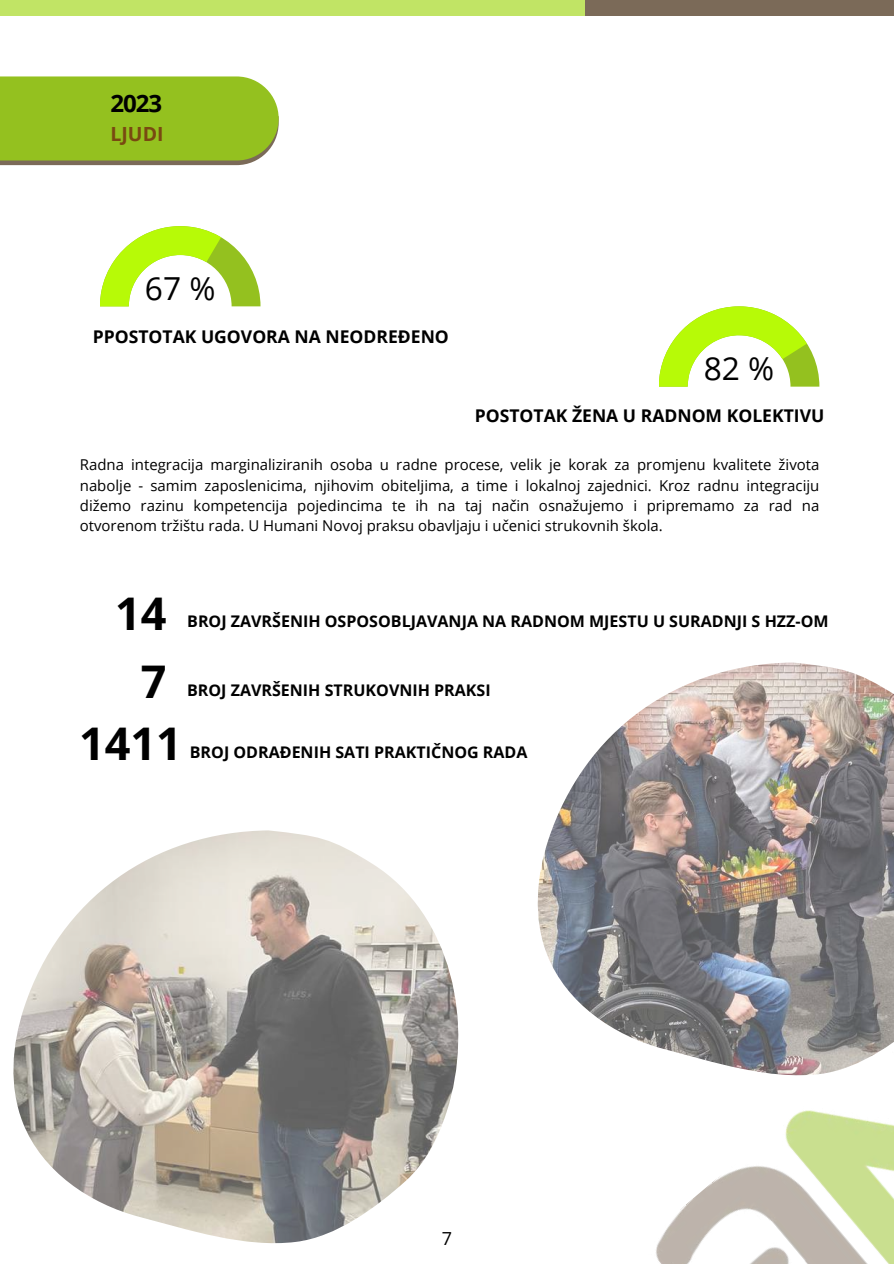
<style>
.page{position:relative;width:894px;height:1264px;background:#fff}
.page>*{position:absolute;margin:0;border:0;box-sizing:border-box;transform-origin:0 0}
.t1{font:700 45px "Open Sans";color:#000}
.t2{font:31.65px "Open Sans";color:#000}
.t3{font:700 24px "Open Sans";color:#000}
.t4{font:700 19.5px "Open Sans";color:#794911}
.t5{font:18px "Open Sans";color:#000}
.t6{font:700 17.55px "Open Sans";color:#000}
.t7{font:700 16.05px "Open Sans";color:#000}
.t8{font:14.85px/20.4px "Open Sans";color:#000;text-align:justify}
</style>
<div class="page">
<div style="left:584px;top:0;width:309px;height:15px;background:#7b6a58"></div>
<div style="left:0;top:0;width:584px;height:15px;background:#c1e465"></div>
<img style="left:458px;top:1029px;width:435px;height:234px">
<svg style="left:0;top:76px;width:278px;height:89px;background:#96be29"></svg>
<svg style="left:100px;top:226px;width:160px;height:80px"></svg>
<svg style="left:659px;top:306px;width:160px;height:80px"></svg>
<img style="left:13px;top:830px;width:445px;height:413px">
<img style="left:537px;top:662px;width:356px;height:413px">
<h3 class="t3" style="left:110px;top:86px;width:53px">2023</h3>
<h3 class="t4" style="left:110px;top:120px;width:55px">LJUDI</h3>
<h2 class="t2" style="left:145px;top:266px;width:72px">67 %</h2>
<p class="t6" style="left:93px;top:324px;width:357px">PPOSTOTAK UGOVORA NA NEODREĐENO</p>
<h2 class="t2" style="left:703px;top:346px;width:72px">82 %</h2>
<p class="t6" style="left:474px;top:403px;width:351px">POSTOTAK ŽENA U RADNOM KOLEKTIVU</p>
<p class="t8" style="left:80px;top:454px;width:740px">Radna integracija marginaliziranih osoba u radne procese, velik je korak za promjenu kvalitete života nabolje - samim zaposlenicima, njihovim obiteljima, a time i lokalnoj zajednici. Kroz radnu integraciju dižemo razinu kompetencija pojedincima te ih na taj način osnažujemo i pripremamo za rad na otvorenom tržištu rada. U Humani Novoj praksu obavljaju i učenici strukovnih škola.</p>
<h1 class="t1" style="left:115px;top:581px;width:53px">14</h1>
<p class="t7" style="left:187px;top:609px;width:642px">BROJ ZAVRŠENIH OSPOSOBLJAVANJA NA RADNOM MJESTU U SURADNJI S HZZ-OM</p>
<h1 class="t1" style="left:141px;top:650px;width:27px">7</h1>
<h1 class="t1" style="left:79px;top:712px;width:104px">1411</h1>
<p class="t7" style="left:187px;top:678px;width:305px">BROJ ZAVRŠENIH STRUKOVNIH PRAKSI</p>
<p class="t7" style="left:190px;top:740px;width:339px">BROJ ODRAĐENIH SATI PRAKTIČNOG RADA</p>
<p class="t5" style="left:441px;top:1226px;width:12px">7</p>
</div>
